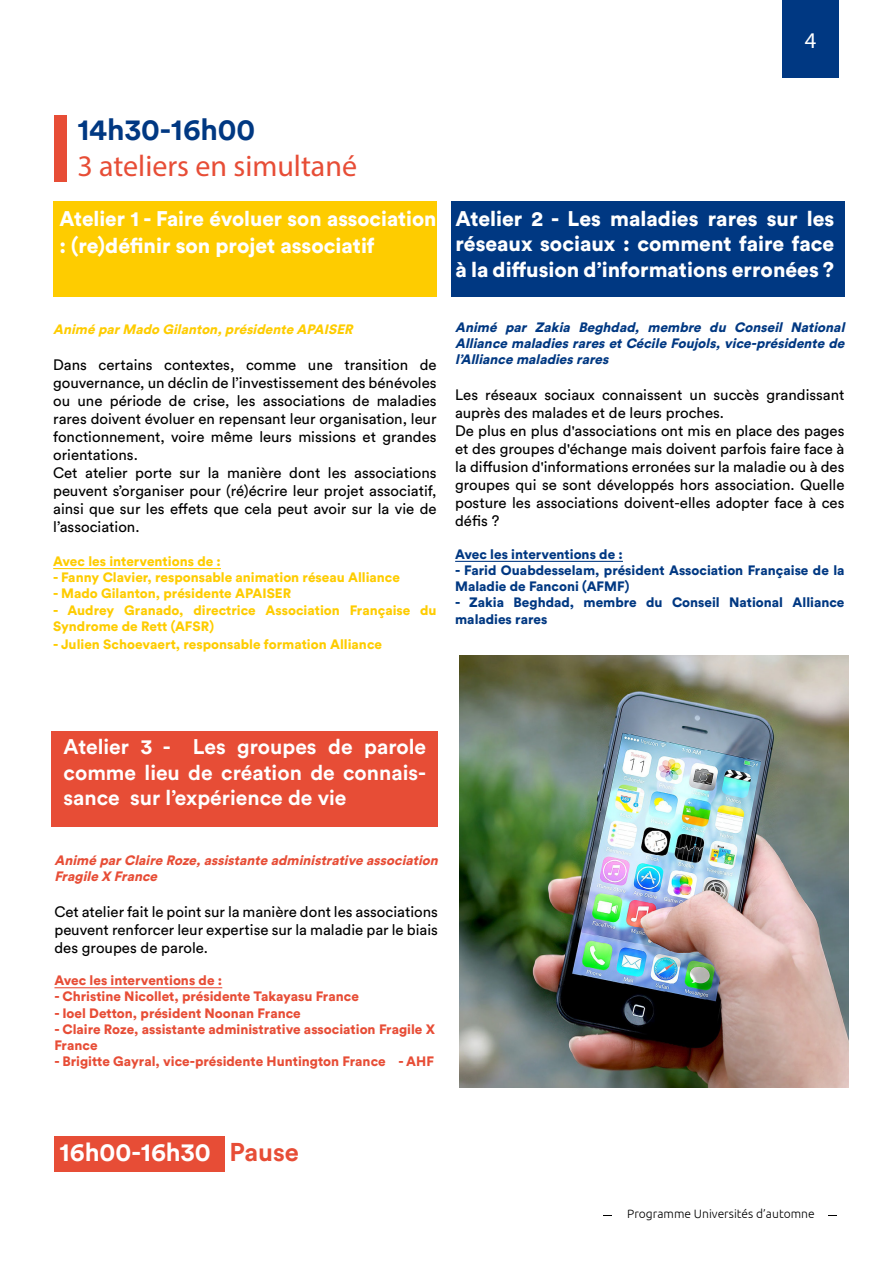
<style>
.page{position:relative;width:893px;height:1263px;background:#fff}
.page>*{position:absolute;margin:0;border:0;box-sizing:border-box;transform-origin:0 0}
.t1{font:30px "Myriad Pro";color:#e74d36}
.t2{font:700 30px "Circular Std";color:#003882}
.t3{font:700 25.5px "Circular Std";color:#fff}
.t4{font:22.5px "Myriad Pro";color:#fff}
.t5{font:900 21px/25.2px "Circular Std";color:#fff}
.t6{font:700 21px/25.2px "Circular Std";color:#fff;text-align:justify}
.t7{font:15px/18px "Circular Std";color:#000}
.t8{font:900 13.5px/16.2px "Circular Std";color:#fecc00}
.t9{font:900 13.5px/16.2px "Circular Std";color:#e74d36}
.t10{font:900 13.5px/16.2px "Circular Std";color:#003882}
.t11{font:italic 900 13.5px/16.2px "Circular Std";color:#003882;text-align:justify}
.t12{font:italic 900 13.5px/16.2px "Circular Std";color:#e74d36}
.t13{font:italic 900 13.5px "Circular Std";color:#fecc00}
.t14{font:300 12.15px "Ubuntu";color:#000}
.s1{color:#e74d36}
</style>
<div class="page">
<div style="left:782px;top:0;width:57px;height:77px;background:#003882"></div>
<div style="left:54px;top:1136px;width:171px;height:36px;background:#e74d36"></div>
<div style="left:52px;top:731px;width:386px;height:96px;background:#e74d36"></div>
<div style="left:451px;top:201px;width:393px;height:96px;background:#003882"></div>
<div style="left:53px;top:201px;width:383px;height:96px;background:#fecc00"></div>
<hr style="left:53px;top:568px;width:168px;height:1px;background:#fecc00">
<hr style="left:455px;top:561px;width:168px;height:1px;background:#003882">
<hr style="left:54px;top:987px;width:168px;height:1px;background:#e74d36">
<div style="left:54px;top:115px;width:13px;height:67px;background:#e74d36"></div>
<img style="left:459px;top:656px;width:390px;height:432px">
<h1 class="t2" style="left:77px;top:110px;width:179px">14h30-16h00</h1>
<h1 class="t1" style="left:77px;top:147px;width:281px">3 ateliers en simultané</h1>
<h3 class="t4" style="left:805px;top:27px;width:13px">4</h3>
<h3 class="t5" style="left:59px;top:205px;width:378px;line-height:27px">Atelier 1 - Faire évoluer son association : (re)définir son projet associatif</h3>
<h3 class="t5" style="left:455px;top:206px;width:380px;text-align:justify">Atelier 2 - Les maladies rares sur les réseaux sociaux : comment faire face à la diffusion d’informations erronées ?</h3>
<p class="t13" style="left:53px;top:320px;width:305px">Animé parMado Gilanton,présidente APAISER</p>
<p class="t7" style="left:53px;top:355px;width:385px">Dans certains contextes, comme une transition de gouvernance, un déclin de l’investissement des bénévoles ou une période de crise, les associations de maladies rares doivent évoluer en repensant leur organisation, leur fonctionnement, voire même leurs missions et grandes orientations.<br>Cet atelier porte sur la manière dont les associations peuvent s’organiser pour (ré)écrire leur projet associatif, ainsi que sur les effets que cela peut avoir sur la vie de l’association.</p>
<p class="t8" style="left:53px;top:553px;width:169px">Avec les interventions de :</p>
<p class="t8" style="left:53px;top:569px;width:348px">- Fanny Clavier, responsable animation réseau Alliance</p>
<p class="t8" style="left:53px;top:585px;width:240px">- Mado Gilanton, présidente APAISER</p>
<p class="t8" style="left:53px;top:601px;width:385px">- Audrey Granado, directrice Association Française du<br>Syndrome de Rett (AFSR)</p>
<p class="t8" style="left:53px;top:636px;width:330px">- Julien Schoevaert, responsable formation Alliance</p>
<p class="t11" style="left:455px;top:319px;width:395px">Animé par Zakia Beghdad, membre du Conseil National Alliance maladiesraresetCécile Foujols,vice-présidente de l’Alliance maladiesrares</p>
<p class="t7" style="left:455px;top:386px;width:391px">Les réseaux sociaux connaissent un succès grandissant auprès des malades et de leurs proches.<br>De plus en plus d'associations ont mis en place des pages et des groupes d'échange mais doivent parfois faire face à la diffusion d'informations erronées sur la maladie ou à des groupes qui se sont développés hors association. Quelle posture les associations doivent-elles adopter face à ces défis ?</p>
<p class="t10" style="left:455px;top:546px;width:169px">Avec les interventions de :</p>
<p class="t10" style="left:455px;top:562px;width:391px">- Farid Ouabdesselam, président Association Française de la<br>Maladie de Fanconi (AFMF)</p>
<p class="t10" style="left:455px;top:594px;width:391px">- Zakia Beghdad, membre du Conseil National Alliance maladies rares</p>
<h3 class="t6" style="left:64px;top:734px;width:364px">Atelier 3 - Les groupes de parole comme lieu de création de connais&shy;sance sur l’expérience de vie</h3>
<p class="t12" style="left:54px;top:851px;width:389px">Animé parClaire Roze,assistante administrative association<br>Fragile X France</p>
<p class="t7" style="left:54px;top:902px;width:385px;text-align:justify">Cet atelier fait le point sur la manière dont les associations peuvent renforcer leur expertise sur la maladie par le biais des groupes de parole.</p>
<p class="t9" style="left:54px;top:972px;width:169px">Avec les interventions de :</p>
<p class="t9" style="left:54px;top:988px;width:306px">- Christine Nicollet, présidente Takayasu France</p>
<p class="t9" style="left:54px;top:1004px;width:248px">- Ioel Detton, président Noonan France</p>
<p class="t9" style="left:54px;top:1020px;width:382px">- Claire Roze, assistante administrative association Fragile X<br>France</p>
<p class="t9" style="left:54px;top:1053px;width:381px">- Brigitte Gayral, vice-présidente Huntington France - AHF</p>
<h2 class="t3" style="left:59px;top:1136px;width:241px">16h00-16h30 <span class="s1">Pause</span></h2>
<p class="t14" style="left:627px;top:1207px;width:189px">Programme Universités d’automne</p>
</div>
